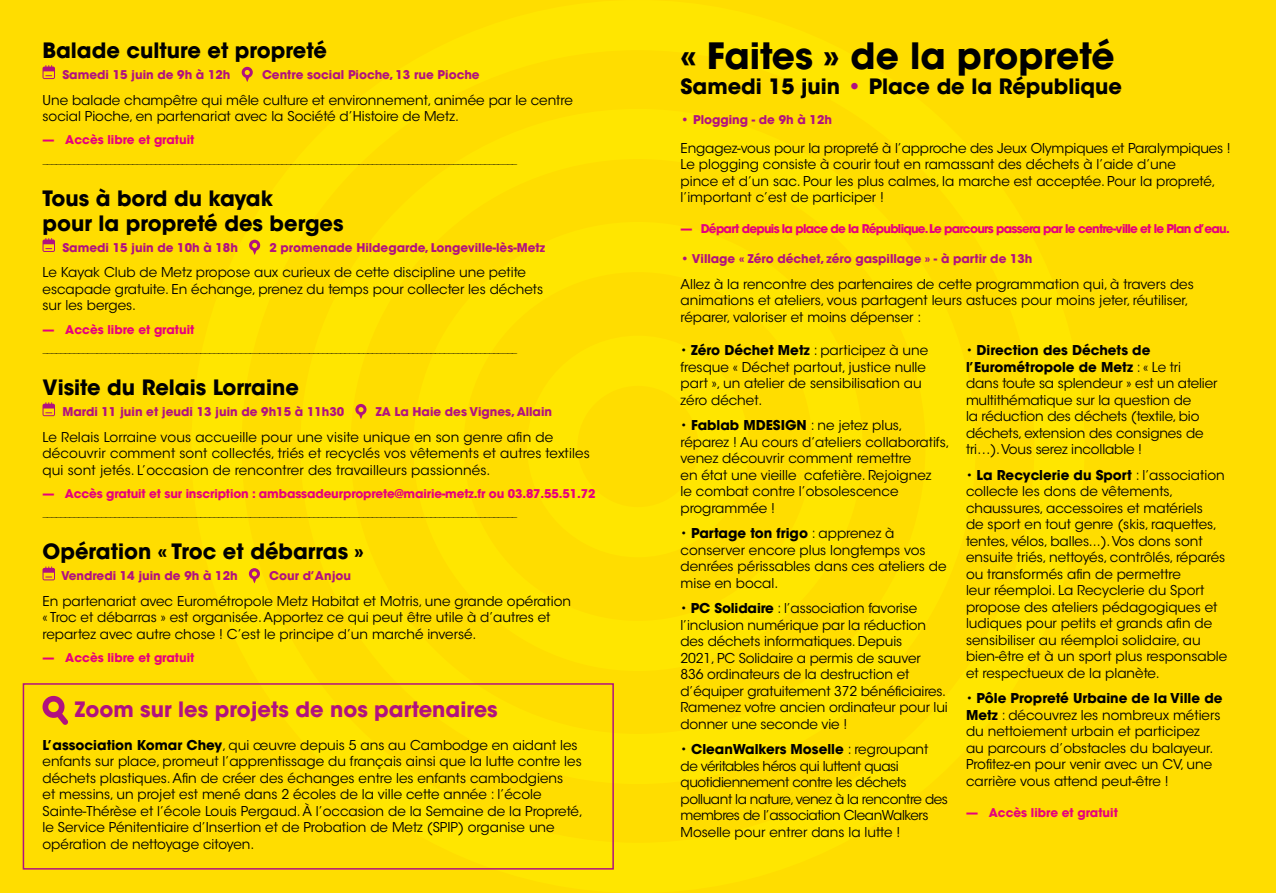
<style>
.page{position:relative;width:1276px;height:893px;background:#fd0}
.page>*{position:absolute;margin:0;border:0;box-sizing:border-box;transform-origin:0 0}
.t1{font:700 36px "ITC Avant Garde Std";color:#000}
.t2{font:700 21px/25.2px "ITC Avant Garde Std";color:#000}
.t3{font:700 21px "ITC Avant Garde Std";color:#b1127f}
.t4{font:13.5px/16.5px "ITC Avant Garde Std";color:#000}
.t5{font:13.5px/16.5px "ITC Avant Garde Std";letter-spacing:-.03em;color:#000}
.t6{font:700 12px "ITC Avant Garde Std";color:#b1127f}
.t7{font:700 12px "ITC Avant Garde Std";letter-spacing:-.01em;color:#e6007d}
.t8{font:700 12px "ITC Avant Garde Std";letter-spacing:-.06em;color:#e6007d}
.t9{font:5.55px "ITC Avant Garde Std";color:#000}
.s1{font-weight:700}
.s2{color:#b1127f}
</style>
<div class="page">
<svg style="left:43px;top:65px;width:12px;height:14px"></svg>
<svg style="left:242px;top:67px;width:11px;height:15px"></svg>
<svg style="left:43px;top:238px;width:12px;height:14px"></svg>
<svg style="left:249px;top:240px;width:11px;height:15px"></svg>
<svg style="left:43px;top:402px;width:12px;height:14px"></svg>
<svg style="left:355px;top:404px;width:11px;height:15px"></svg>
<svg style="left:43px;top:566px;width:12px;height:14px"></svg>
<svg style="left:249px;top:568px;width:11px;height:15px"></svg>
<div style="left:23px;top:683px;width:591px;height:187px;border:2px solid #b1127f"></div>
<svg style="left:43px;top:696px;width:25px;height:29px"></svg>
<h2 class="t2" style="left:43px;top:38px;width:286px">Balade culture et propreté</h2>
<p class="t6" style="left:62px;top:67px;width:170px">Samedi 15 juin de 9h à 12h</p>
<p class="t6" style="left:262px;top:67px;width:219px">Centre social Pioche, 13 rue Pioche</p>
<p class="t4" style="left:43px;top:92px;width:532px">Une balade champêtre qui mêle culture et environnement, animée par le centre social Pioche, en partenariat avec la Société d’Histoire de Metz.</p>
<p class="t7" style="left:43px;top:132px;width:153px">— Accès libre et gratuit</p>
<p class="t9" style="left:43px;top:160px;width:476px">——————————— ——————————— ——————————— ——————————— ——— ——————————— ——————————— ——————————— ——————————— ——————————— ———</p>
<h2 class="t2" style="left:43px;top:185px;width:302px">Tous à bord du kayak<br>pour la propreté des berges</h2>
<p class="t6" style="left:62px;top:240px;width:177px">Samedi 15 juin de 10h à 18h</p>
<p class="t6" style="left:269px;top:240px;width:277px">2 promenade Hildegarde, Longeville-lès-Metz</p>
<p class="t4" style="left:43px;top:265px;width:502px">Le Kayak Club de Metz propose aux curieux de cette discipline une petite escapade gratuite. En échange, prenez du temps pour collecter les déchets sur les berges.</p>
<p class="t7" style="left:43px;top:322px;width:153px">— Accès libre et gratuit</p>
<p class="t9" style="left:43px;top:350px;width:476px">——————————— ——————————— ——————————— ——————————— ——— ——————————— ——————————— ——————————— ——————————— ——————————— ———</p>
<h2 class="t2" style="left:43px;top:375px;width:258px">Visite du Relais Lorraine</h2>
<p class="t6" style="left:62px;top:404px;width:283px">Mardi 11 juin et jeudi 13 juin de 9h15 à 11h30</p>
<p class="t6" style="left:376px;top:404px;width:178px">ZA La Haie des Vignes, Allain</p>
<p class="t4" style="left:43px;top:429px;width:549px">Le Relais Lorraine vous accueille pour une visite unique en son genre afin de découvrir comment sont collectés, triés et recyclés vos vêtements et autres textiles qui sont jetés. L’occasion de rencontrer des travailleurs passionnés.</p>
<p class="t7" style="left:43px;top:486px;width:554px">— Accès gratuit et sur inscription : ambassadeurproprete@mairie-metz.fr ou 03.87.55.51.72</p>
<p class="t9" style="left:43px;top:514px;width:476px">——————————— ——————————— ——————————— ——————————— ——— ——————————— ——————————— ——————————— ——————————— ——————————— ———</p>
<h2 class="t2" style="left:43px;top:539px;width:322px">Opération « Troc et débarras »</h2>
<p class="t6" style="left:61px;top:568px;width:178px">Vendredi 14 juin de 9h à 12h</p>
<p class="t6" style="left:269px;top:568px;width:83px">Cour d’Anjou</p>
<p class="t4" style="left:43px;top:593px;width:530px">En partenariat avec Eurométropole Metz Habitat et Motris, une grande opération « Troc et débarras » est organisée. Apportez ce qui peut être utile à d’autres et repartez avec autre chose ! C’est le principe d’un marché inversé.</p>
<p class="t7" style="left:43px;top:650px;width:153px">— Accès libre et gratuit</p>
<h2 class="t3" style="left:75px;top:695px;width:424px">Zoom sur les projets de nos partenaires</h2>
<p class="t4" style="left:43px;top:737px;width:542px"><span class="s1">L’association Komar Chey</span>, qui œuvre depuis 5 ans au Cambodge en aidant les enfants sur place, promeut l’apprentissage du français ainsi que la lutte contre les déchets plastiques. Afin de créer des échanges entre les enfants cambodgiens<br>et messins, un projet est mené dans 2 écoles de la ville cette année : l’école Sainte-Thérèse et l’école Louis Pergaud. À l’occasion de la Semaine de la Propreté, le Service Pénitentiaire d’Insertion et de Probation de Metz (SPIP) organise une opération de nettoyage citoyen.</p>
<h1 class="t1" style="left:680px;top:33px;width:435px">« Faites » de la propreté</h1>
<h2 class="t2" style="left:680px;top:74px;width:443px">Samedi 15 juin <span class="s2">•</span> Place de la République</h2>
<p class="t6" style="left:680px;top:112px;width:153px">• Plogging - de 9h à 12h</p>
<p class="t4" style="left:680px;top:140px;width:552px">Engagez-vous pour la propreté à l’approche des Jeux Olympiques et Paralympiques !<br>Le plogging consiste à courir tout en ramassant des déchets à l’aide d’une<br>pince et d’un sac. Pour les plus calmes, la marche est acceptée. Pour la propreté, l’important c’est de participer !</p>
<p class="t8" style="left:680px;top:221px;width:551px">— Départ depuis la place de la République.Le parcours passera par le centre-ville et le Plan d’eau.</p>
<p class="t6" style="left:680px;top:251px;width:353px">• Village « Zéro déchet, zéro gaspillage » - à partir de 13h</p>
<p class="t4" style="left:680px;top:276px;width:515px">Allez à la rencontre des partenaires de cette programmation qui, à travers des animations et ateliers, vous partagent leurs astuces pour moins jeter, réutiliser, réparer, valoriser et moins dépenser :</p>
<p class="t4" style="left:680px;top:343px;width:249px">• <span class="s1">Zéro Déchet Metz</span> : participez à une fresque « Déchet partout, justice nulle part », un atelier de sensibilisation au zéro déchet.</p>
<p class="t4" style="left:680px;top:418px;width:270px">• <span class="s1">Fablab MDESIGN</span> : ne jetez plus, réparez ! Au cours d’ateliers collaboratifs, venez découvrir comment remettre<br>en état une vieille cafetière. Rejoignez<br>le combat contre l’obsolescence programmée !</p>
<p class="t4" style="left:680px;top:525px;width:267px">• <span class="s1">Partage ton frigo</span> : apprenez à conserver encore plus longtemps vos denrées périssables dans ces ateliers de mise en bocal.</p>
<p class="t4" style="left:680px;top:600px;width:269px">• <span class="s1">PC Solidaire</span> : l’association favorise l’inclusion numérique par la réduction des déchets informatiques. Depuis<br>2021, PC Solidaire a permis de sauver<br>836 ordinateurs de la destruction et d’équiper gratuitement 372 bénéficiaires.<br>Ramenez votre ancien ordinateur pour lui donner une seconde vie !</p>
<p class="t5" style="left:680px;top:741px;width:269px">• <span class="s1">CleanWalkers Moselle</span> : regroupant de véritables héros qui luttent quasi quotidiennement contre les déchets polluant la nature, venez à la rencontre des membres de l’association CleanWalkers Moselle pour entrer dans la lutte !</p>
<p class="t4" style="left:966px;top:342px;width:253px">• <span class="s1">Direction des Déchets de l’Eurométropole de Metz</span> : « Le tri<br>dans toute sa splendeur » est un atelier multithématique sur la question de<br>la réduction des déchets (textile, bio déchets, extension des consignes de tri…). Vous serez incollable !</p>
<p class="t4" style="left:966px;top:467px;width:263px">• <span class="s1">La Recyclerie du Sport</span> : l’association collecte les dons de vêtements, chaussures, accessoires et matériels<br>de sport en tout genre (skis, raquettes, tentes, vélos, balles...). Vos dons sont ensuite triés, nettoyés, contrôlés, réparés ou transformés afin de permettre<br>leur réemploi. La Recyclerie du Sport propose des ateliers pédagogiques et ludiques pour petits et grands afin de sensibiliser au réemploi solidaire, au bien-être et à un sport plus responsable et respectueux de la planète.</p>
<p class="t4" style="left:966px;top:690px;width:258px">• <span class="s1">Pôle Propreté Urbaine de la Ville de Metz</span> : découvrez les nombreux métiers du nettoiement urbain et participez<br>au parcours d’obstacles du balayeur.<br>Profitez-en pour venir avec un CV, une carrière vous attend peut-être !</p>
<p class="t7" style="left:966px;top:805px;width:153px">— Accès libre et gratuit</p>
</div>
